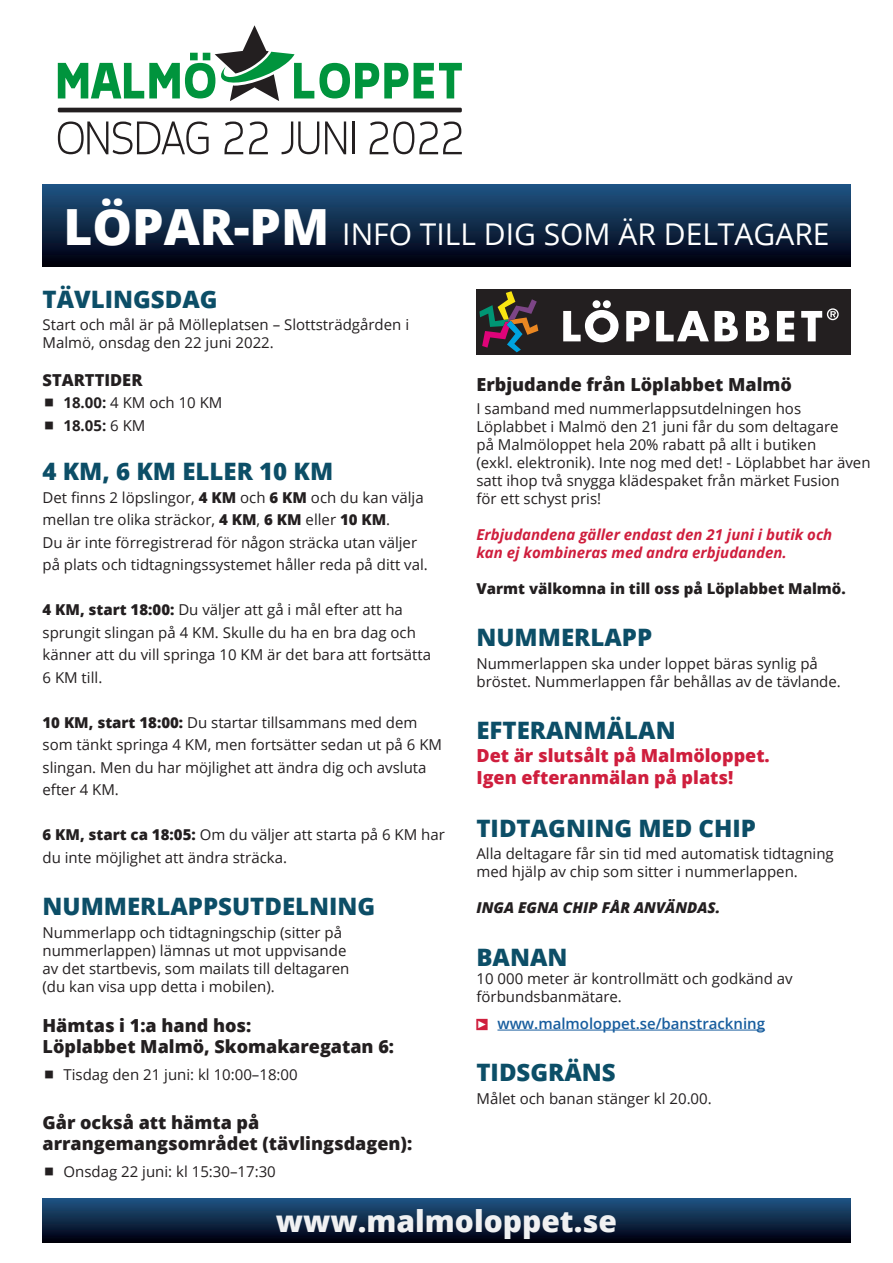
<style>
.page{position:relative;width:893px;height:1263px;background:#fff}
.page>*{position:absolute;margin:0;border:0;box-sizing:border-box;transform-origin:0 0}
.t1{font:30px "Open Sans";color:#fff}
.t2{font:800 30px "Open Sans";color:#f0f1f2}
.t3{font:800 24px "Open Sans";color:#0c4e67}
.t4{font:800 18px/21.6px "Open Sans";color:#231f20}
.t5{font:800 18px/22.5px "Open Sans";color:#cf1e3d}
.t6{font:800 16.5px "Open Sans";color:#231f20}
.t7{font:15px/22.5px "Open Sans";color:#231f20}
.t8{font:italic 700 15px/18px "Open Sans";color:#cf1e3d}
.t9{font:800 15px "Open Sans";color:#231f20}
.t10{font:600 15px "Open Sans";color:#175d9e}
.t11{font:italic 800 15px "Open Sans";color:#231f20}
.t12{font:700 15px "Open Sans";color:#231f20}
.s1{font-weight:800;font-size:49.8px}
.s2{font-weight:700}
.s3{font-weight:400}
.s4{font-weight:800}
.s5{font-family:"Pointers";font-weight:400;color:#cf1e3d}
</style>
<div class="page">
<hr style="left:497px;top:1030px;width:268px;height:1px;background:#175d9e">
<svg style="left:58px;top:121px;width:151px;height:33px"></svg>
<svg style="left:225px;top:121px;width:18px;height:33px"></svg>
<svg style="left:249px;top:121px;width:19px;height:33px"></svg>
<svg style="left:282px;top:121px;width:37px;height:33px"></svg>
<svg style="left:325px;top:121px;width:21px;height:33px"></svg>
<hr style="left:352px;top:121px;width:2px;height:33px;background:#231f20">
<svg style="left:370px;top:121px;width:92px;height:33px"></svg>
<svg style="left:414px;top:63px;width:48px;height:35px"></svg>
<hr style="left:58px;top:108px;width:404px;height:4px;background:#231f20">
<svg style="left:58px;top:25px;width:350px;height:76px"></svg>
<div style="left:43px;top:184px;width:807px;height:83px;background:linear-gradient(to bottom,#205685,#00000a)"></div>
<div style="left:476px;top:289px;width:374px;height:65px;background:#231f20"></div>
<svg style="left:479px;top:291px;width:59px;height:61px"></svg>
<svg style="left:563px;top:300px;width:56px;height:42px"></svg>
<svg style="left:626px;top:311px;width:23px;height:30px"></svg>
<svg style="left:656px;top:311px;width:53px;height:30px"></svg>
<svg style="left:715px;top:311px;width:23px;height:30px"></svg>
<svg style="left:746px;top:311px;width:23px;height:30px"></svg>
<svg style="left:777px;top:311px;width:17px;height:30px"></svg>
<svg style="left:801px;top:311px;width:21px;height:30px"></svg>
<svg style="left:830px;top:311px;width:6px;height:6px"></svg>
<div style="left:827px;top:308px;width:12px;height:12px;border:1px solid #fff;border-radius:50%"></div>
<div style="left:43px;top:1198px;width:807px;height:45px;background:linear-gradient(to bottom,#205685,#00000b)"></div>
<p class="t1" style="left:63px;top:213px;width:768px"><span class="s1">LÖPAR-PM</span> INFO TILL DIG SOM ÄR DELTAGARE</p>
<p class="t3" style="left:43px;top:281px;width:177px">TÄVLINGSDAG</p>
<p class="t7" style="left:43px;top:315px;width:368px;line-height:18px">Start och mål är på Mölleplatsen – Slottsträdgården i<br>Malmö, onsdag den 22 juni 2022.</p>
<p class="t6" style="left:43px;top:367px;width:102px">STARTTIDER</p>
<p class="t7" style="left:64px;top:391px;width:160px"><span class="s2">18.00:</span> 4 KM och 10 KM</p>
<p class="t12" style="left:64px;top:415px;width:83px">18.05: <span class="s3">6 KM</span></p>
<p class="t3" style="left:43px;top:453px;width:292px">4 KM, 6 KM ELLER 10 KM</p>
<p class="t7" style="left:43px;top:486px;width:387px">Det finns 2 löpslingor, <span class="s4">4 KM</span> och <span class="s4">6 KM</span> och du kan välja mellan tre olika sträckor, <span class="s4">4 KM</span>, <span class="s4">6 KM</span> eller <span class="s4">10 KM</span>.<br>Du är inte förregistrerad för någon sträcka utan väljer på plats och tidtagningssystemet håller reda på ditt val.</p>
<p class="t7" style="left:43px;top:598px;width:390px"><span class="s4">4 KM, start 18:00:</span> Du väljer att gå i mål efter att ha sprungit slingan på 4 KM. Skulle du ha en bra dag och känner att du vill springa 10 KM är det bara att fortsätta 6 KM till.</p>
<p class="t7" style="left:43px;top:711px;width:401px"><span class="s4">10 KM, start 18:00:</span> Du startar tillsammans med dem som tänkt springa 4 KM, men fortsätter sedan ut på 6 KM slingan. Men du har möjlighet att ändra dig och avsluta efter 4 KM.</p>
<p class="t7" style="left:43px;top:823px;width:404px"><span class="s4">6 KM, start ca 18:05:</span> Om du väljer att starta på 6 KM har du inte möjlighet att ändra sträcka.</p>
<p class="t3" style="left:43px;top:888px;width:334px">NUMMERLAPPSUTDELNING</p>
<p class="t7" style="left:43px;top:923px;width:308px;line-height:18px">Nummerlapp och tidtagningschip (sitter på nummerlappen) lämnas ut mot uppvisande av det startbevis, som mailats till deltagaren (du kan visa upp detta i mobilen).</p>
<p class="t4" style="left:43px;top:1013px;width:353px">Hämtas i 1:a hand hos:<br>Löplabbet Malmö, Skomakaregatan 6:</p>
<p class="t7" style="left:64px;top:1063px;width:236px">Tisdag den 21 juni: kl 10:00–18:00</p>
<p class="t4" style="left:43px;top:1110px;width:371px">Går också att hämta på arrangemangsområdet (tävlingsdagen):</p>
<p class="t7" style="left:64px;top:1160px;width:214px">Onsdag 22 juni: kl 15:30–17:30</p>
<p class="t4" style="left:476px;top:373px;width:317px">Erbjudande från Löplabbet Malmö</p>
<p class="t7" style="left:476px;top:397px;width:326px">I samband med nummerlappsutdelningen hos</p>
<p class="t7" style="left:476px;top:415px;width:364px">Löplabbet i Malmö den 21 juni får du som deltagare</p>
<p class="t7" style="left:476px;top:433px;width:341px">på Malmöloppet hela 20% rabatt på allt i butiken</p>
<p class="t7" style="left:476px;top:453px;width:396px;line-height:18px">(exkl. elektronik). Inte nog med det! - Löplabbet har även satt ihop två snygga klädespaket från märket Fusion</p>
<p class="t7" style="left:476px;top:487px;width:126px">för ett schyst pris!</p>
<p class="t8" style="left:476px;top:525px;width:357px">Erbjudandena gäller endast den 21 juni i butik och kan ej kombineras med andra erbjudanden.</p>
<p class="t9" style="left:476px;top:577px;width:371px">Varmt välkomna in till oss på Löplabbet Malmö.</p>
<p class="t3" style="left:476px;top:619px;width:177px">NUMMERLAPP</p>
<p class="t7" style="left:476px;top:652px;width:343px">Nummerlappen ska under loppet bäras synlig på</p>
<p class="t7" style="left:476px;top:670px;width:366px">bröstet. Nummerlappen får behållas av de tävlande.</p>
<p class="t3" style="left:476px;top:712px;width:201px">EFTERANMÄLAN</p>
<p class="t5" style="left:476px;top:743px;width:295px">Det är slutsålt på Malmöloppet.<br>Igen efteranmälan på plats!</p>
<p class="t3" style="left:476px;top:810px;width:281px">TIDTAGNING MED CHIP</p>
<p class="t7" style="left:476px;top:844px;width:359px;line-height:18px">Alla deltagare får sin tid med automatisk tidtagning med hjälp av chip som sitter i nummerlappen.</p>
<p class="t11" style="left:476px;top:896px;width:245px">INGA EGNA CHIP FÅR ANVÄNDAS.</p>
<p class="t3" style="left:476px;top:939px;width:93px">BANAN</p>
<p class="t7" style="left:476px;top:969px;width:318px;line-height:18px">10 000 meter är kontrollmätt och godkänd av förbundsbanmätare.</p>
<p class="t10" style="left:476px;top:1013px;width:290px"><span class="s5">s</span> www.malmoloppet.se/banstrackning</p>
<p class="t3" style="left:476px;top:1054px;width:141px">TIDSGRÄNS</p>
<p class="t7" style="left:476px;top:1087px;width:237px">Målet och banan stänger kl 20.00.</p>
<p class="t2" style="left:276px;top:1198px;width:342px">www.malmoloppet.se</p>
</div>
